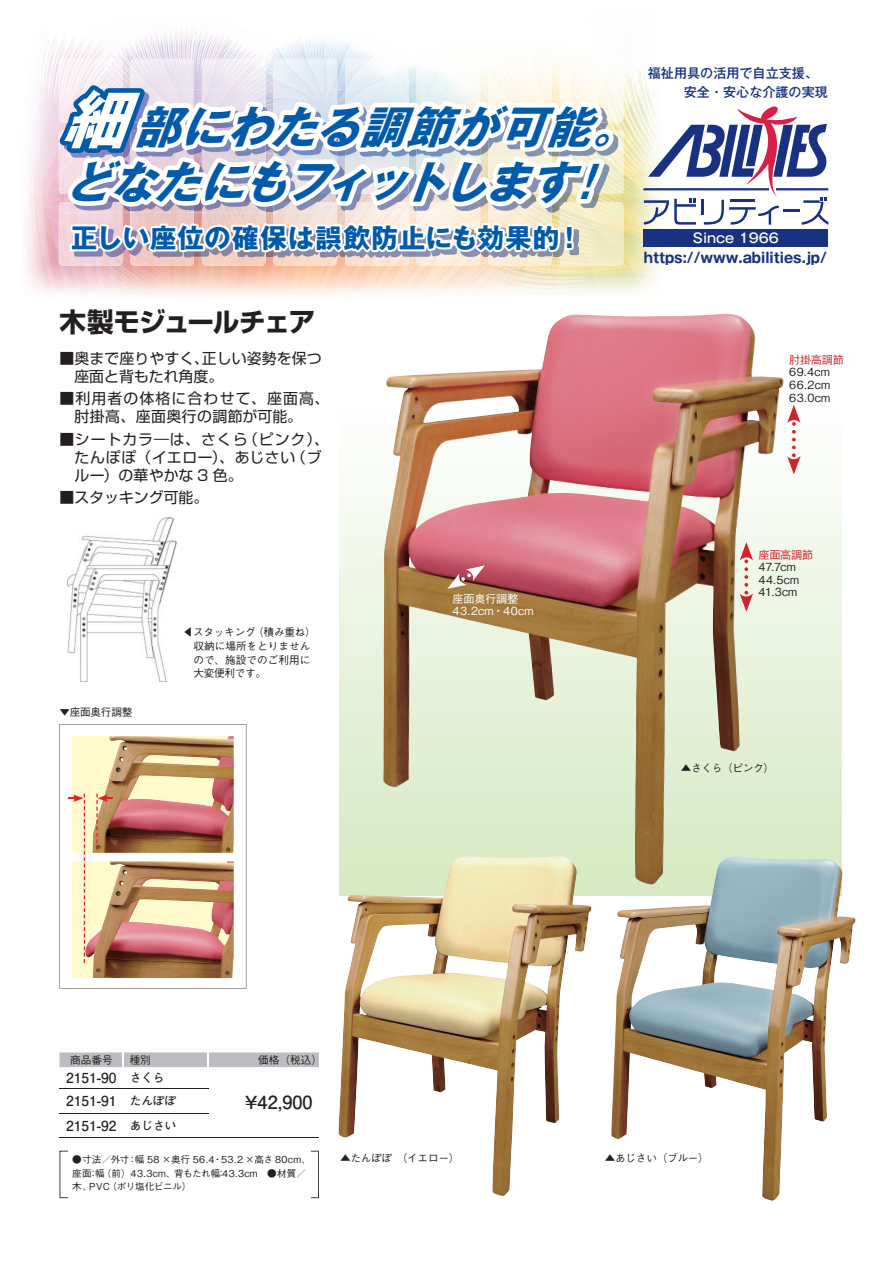
<style>
.page{position:relative;width:893px;height:1263px;background:#fff}
.page>*{position:absolute;margin:0;border:0;box-sizing:border-box;transform-origin:0 0}
.t1{font:italic 700 44.7px/55.3px "Gothic MB101 Pro";color:#015aaa}
.t2{font:700 26.55px "Gothic MB101 Pro";letter-spacing:.025em;color:#015aaa}
.t3{font:700 26.55px "Shin Go Pro";letter-spacing:-.045em;color:#231f20}
.t4{font:700 18px "Futo Go B101 Pro";color:#231f20}
.t5{font:14.85px/18px "Shin Go Pro";letter-spacing:.055em;color:#231f20}
.t6{font:14.85px/18px "Shin Go Pro";letter-spacing:.015em;color:#231f20}
.t7{font:14.85px/18px "Shin Go Pro";letter-spacing:.075em;color:#231f20}
.t8{font:700 14.25px "Gothic MB101 Pro";color:#183181;scale:.94 1}
.t9{font:700 13.8px/22.8px "Futo Go B101 Pro";color:#231f20}
.t10{font:500 13.2px "Gothic MB101 Pro";color:#fff}
.t11{font:500 13.05px/18.8px "Gothic MB101 Pro";color:#183181}
.t12{font:500 11.1px/12.6px "Gothic BBB Pro";letter-spacing:.01em;color:#231f20}
.t13{font:500 11.1px/12px "Gothic BBB Pro";letter-spacing:.005em;color:#fff}
.t14{font:500 11.1px "Gothic BBB Pro";letter-spacing:-.025em;color:#d1232a}
.t15{font:500 10.65px "Gothic BBB Pro";letter-spacing:-.025em;color:#231f20}
.t16{font:500 10.65px/13.8px "Gothic BBB Pro";color:#231f20}
.t17{font:500 9.6px/13.4px "Gothic BBB Pro";letter-spacing:.015em;color:#231f20}
.s1{font-size:63.75px;color:#fff}
.s2{font-size:11.7px}
</style>
<div class="page">
<img style="left:26px;top:30px;width:803px;height:284px">
<img style="left:130px;top:59px;width:64px;height:1px">
<img style="left:202px;top:59px;width:64px;height:1px">
<img style="left:273px;top:59px;width:64px;height:1px">
<img style="left:345px;top:59px;width:64px;height:1px">
<img style="left:417px;top:59px;width:63px;height:1px">
<img style="left:488px;top:59px;width:64px;height:1px">
<img style="left:560px;top:59px;width:63px;height:63px">
<img style="left:622px;top:130px;width:1px;height:64px">
<hr style="left:643px;top:188px;width:185px;height:2px;background:#183181">
<svg style="left:644px;top:106px;width:184px;height:119px"></svg>
<div style="left:643px;top:229px;width:185px;height:18px;background:#183181"></div>
<div style="left:339px;top:409px;width:502px;height:486px;background:linear-gradient(to bottom,#fefefd,#d5e8c1)"></div>
<img style="left:383px;top:314px;width:401px;height:571px">
<svg style="left:740px;top:542px;width:13px;height:70px"></svg>
<svg style="left:787px;top:405px;width:14px;height:69px"></svg>
<svg style="left:447px;top:565px;width:38px;height:24px"></svg>
<img style="left:338px;top:856px;width:253px;height:340px">
<img style="left:611px;top:857px;width:245px;height:344px">
<svg style="left:60px;top:1151px;width:259px;height:47px"></svg>
<div style="left:68px;top:1148px;width:242px;height:55px;background:#fff"></div>
<hr style="left:60px;top:1137px;width:63px;height:1px;background:#231f20">
<hr style="left:123px;top:1137px;width:85px;height:1px;background:#231f20">
<hr style="left:208px;top:1137px;width:111px;height:1px;background:#231f20">
<svg style="left:60px;top:1052px;width:259px;height:62px"></svg>
<img style="left:67px;top:517px;width:110px;height:165px">
<svg style="left:60px;top:724px;width:186px;height:265px"></svg>
<div style="left:72px;top:736px;width:162px;height:117px;background:#fffbcc"></div>
<img style="left:92px;top:736px;width:142px;height:117px">
<img style="left:85px;top:861px;width:149px;height:117px">
<svg style="left:96px;top:793px;width:17px;height:57px"></svg>
<svg style="left:68px;top:793px;width:17px;height:170px"></svg>
<svg style="left:48px;top:60px;width:574px;height:222px"></svg>
<h1 class="t1" style="left:62px;top:94px;width:599px"><span class="s1">細</span>部にわたる調節が可能。どなたにもフィットします！</h1>
<h2 class="t2" style="left:71px;top:216px;width:513px">正しい座位の確保は誤飲防止にも効果的！</h2>
<h2 class="t3" style="left:60px;top:301px;width:257px">木製モジュールチェア</h2>
<h3 class="t6" style="left:74px;top:347px;width:249px;text-indent:-15px">■奥まで座りやすく、正しい姿勢を保つ座面と背もたれ角度。</h3>
<h3 class="t7" style="left:74px;top:388px;width:256px;text-indent:-15px">■利用者の体格に合わせて、座面高、肘掛高、座面奥行の調節が可能。</h3>
<h3 class="t5" style="left:74px;top:428px;width:256px;text-indent:-15px">■シートカラ―は、さくら（ピンク）、たんぽぽ（イエロー）、あじさい（ブルー）の華やかな 3 色。</h3>
<h3 class="t6" style="left:60px;top:487px;width:150px">■スタッキング可能。</h3>
<p class="t15" style="left:60px;top:703px;width:74px">▼座面奥行調整</p>
<p class="t16" style="left:193px;top:624px;width:124px;text-indent:-11px">◀ スタッキング（積み重ね）収納に場所をとりませんので、施設でのご利用に大変便利です。</p>
<p class="t13" style="left:453px;top:591px;width:82px">座面奥行調整<br>43.2cm・40cm</p>
<h3 class="t11" style="left:645px;top:62px;width:185px">福祉用具の活用で自立支援、　　　　安全・安心な介護の実現</h3>
<h3 class="t10" style="left:693px;top:227px;width:87px">Since 1966</h3>
<h3 class="t8" style="left:644px;top:246px;width:196px">https://www.abilities.jp/</h3>
<p class="t14" style="left:789px;top:351px;width:56px">肘掛高調節</p>
<p class="t12" style="left:789px;top:365px;width:42px;text-align:justify">69.4cm 66.2cm 63.0cm</p>
<p class="t14" style="left:758px;top:546px;width:56px">座面高調節</p>
<p class="t12" style="left:758px;top:559px;width:42px">47.7cm<br>44.5cm<br>41.3cm</p>
<p class="t15" style="left:681px;top:760px;width:95px">▲ さくら（ピンク）</p>
<p class="t15" style="left:70px;top:1051px;width:44px">商品番号</p>
<p class="t15" style="left:130px;top:1051px;width:23px">種別</p>
<p class="t15" style="left:258px;top:1051px;width:65px">価格（税込）</p>
<h3 class="t9" style="left:66px;top:1065px;width:112px">2151-90 <span class="s2">さくら<br></span>2151-91 <span class="s2">たんぽぽ</span></h3>
<h3 class="t4" style="left:245px;top:1088px;width:69px">¥42,900</h3>
<h3 class="t9" style="left:66px;top:1112px;width:112px">2151-92 <span class="s2">あじさい</span></h3>
<p class="t17" style="left:72px;top:1152px;width:240px">●寸法／外寸：幅 58 ×奥行 56.4・53.2 ×高さ 80cm、座面：幅（前）43.3cm、背もたれ幅：43.3cm　●材質／木、PVC（ポリ塩化ビニル）</p>
<p class="t15" style="left:340px;top:1149px;width:121px">▲ たんぽぽ　（イエロー）</p>
<p class="t15" style="left:605px;top:1149px;width:105px">▲ あじさい（ブルー）</p>
</div>
